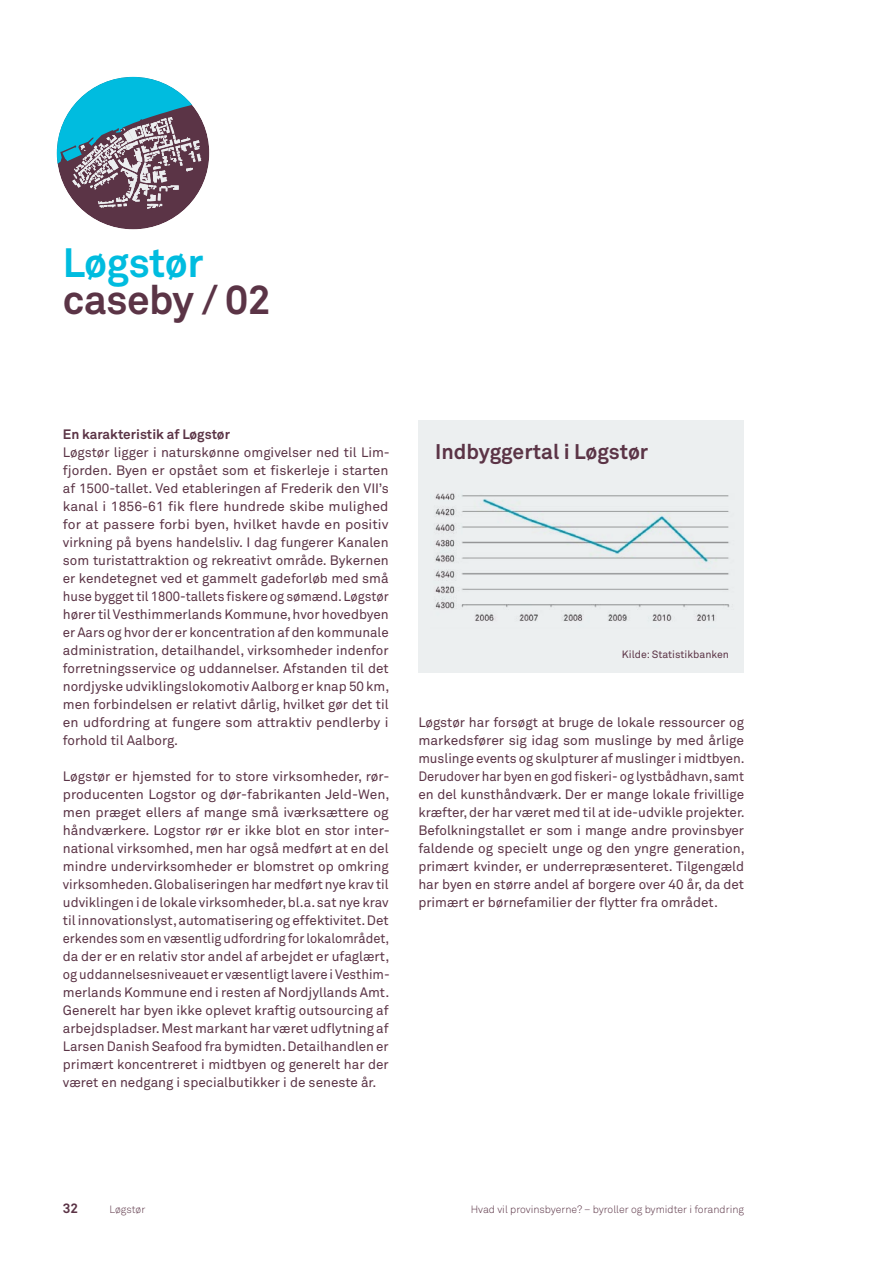
<style>
.page{position:relative;width:893px;height:1263px;background:#fff}
.page>*{position:absolute;margin:0;border:0;box-sizing:border-box;transform-origin:0 0}
.t1{font:700 40.5px "Akkurat";letter-spacing:-.01em;color:#5b3446}
.t2{font:700 40.5px "Akkurat";letter-spacing:-.015em;color:#00bcdf}
.t3{font:700 21px "Akkurat";color:#5b3446}
.t4{font:13.5px/18px "Akkurat";color:#5b3446;text-align:justify}
.t5{font:700 13.5px "Akkurat";color:#5b3446}
.t6{font:300 10.5px "Akkurat";color:#5b3446}
.t7{font:10.5px "Akkurat";color:#5b3446}
</style>
<div class="page">
<div style="left:57px;top:77px;width:152px;height:152px;background:#5b3446;border-radius:50%"></div>
<svg style="left:57px;top:77px;width:152px;height:132px"></svg>
<div style="left:418px;top:421px;width:326px;height:252px;background:#eceff0"></div>
<img style="left:435px;top:493px;width:295px;height:128px">
<h1 class="t2" style="left:63px;top:237px;width:142px">Løgstør</h1>
<h1 class="t1" style="left:63px;top:274px;width:209px">caseby / 02</h1>
<p class="t5" style="left:63px;top:425px;width:169px">En karakteristik af Løgstør</p>
<p class="t4" style="left:63px;top:443px;width:328px">Løgstør ligger i naturskønne omgivelser ned til Lim&shy;fjorden. Byen er opstået som et fiskerleje i starten af 1500-tallet. Ved etableringen af Frederik den VII’s kanal i 1856-61 fik flere hundrede skibe mulighed for at passere forbi byen, hvilket havde en positiv virkning på byens handelsliv. I dag fungerer Kanalen som turistattraktion og rekreativt område. Bykernen er kendetegnet ved et gammelt gadeforløb med små huse bygget til 1800-tallets fiskere og sømænd. Løgstør hører til Vesthimmerlands Kommune, hvor hovedbyen er Aars og hvor der er koncentration af den kommunale administration, detailhandel, virksomheder indenfor forretningsservice og uddannelser. Afstanden til det nordjyske udviklingslokomotiv Aalborg er knap 50 km, men forbindelsen er relativt dårlig, hvilket gør det til en udfordring at fungere som attraktiv pendlerby i forhold til Aalborg.</p>
<p class="t4" style="left:63px;top:767px;width:328px">Løgstør er hjemsted for to store virksomheder, rør&shy;producenten Logstor og dør-fabrikanten Jeld-Wen, men præget ellers af mange små iværksættere og håndværkere. Logstor rør er ikke blot en stor inter&shy;national virksomhed, men har også medført at en del mindre undervirksomheder er blomstret op omkring virksomheden. Globaliseringen har medført nye krav til udviklingen i de lokale virksomheder, bl.a. sat nye krav til innovationslyst, automatisering og effektivitet. Det erkendes som en væsentlig udfordring for lokalområdet, da der er en relativ stor andel af arbejdet er ufaglært, og uddannelsesniveauet er væsentligt lavere i Vesthim&shy;merlands Kommune end i resten af Nordjyllands Amt.<br>Generelt har byen ikke oplevet kraftig outsourcing af arbejdspladser. Mest markant har været udflytning af Larsen Danish Seafood fra bymidten. Detailhandlen er primært koncentreret i midtbyen og generelt har der været en nedgang i specialbutikker i de seneste år.</p>
<h2 class="t3" style="left:435px;top:438px;width:215px">Indbyggertal i Løgstør</h2>
<p class="t7" style="left:622px;top:648px;width:109px">Kilde: Statistikbanken</p>
<p class="t4" style="left:418px;top:713px;width:328px">Løgstør har forsøgt at bruge de lokale ressourcer og markedsfører sig idag som muslinge by med årlige muslinge events og skulpturer af muslinger i midtbyen.<br>Derudover har byen en god fiskeri- og lystbådhavn, samt en del kunsthåndværk. Der er mange lokale frivillige kræfter, der har været med til at ide-udvikle projekter.<br>Befolkningstallet er som i mange andre provinsbyer faldende og specielt unge og den yngre generation, primært kvinder, er underrepræsenteret. Tilgengæld har byen en større andel af borgere over 40 år, da det primært er børnefamilier der flytter fra området.</p>
<p class="t5" style="left:63px;top:1199px;width:17px">32</p>
<p class="t6" style="left:110px;top:1203px;width:37px">Løgstør</p>
<p class="t6" style="left:471px;top:1203px;width:275px">Hvad vil provinsbyerne? – byroller og bymidter i forandring</p>
</div>
